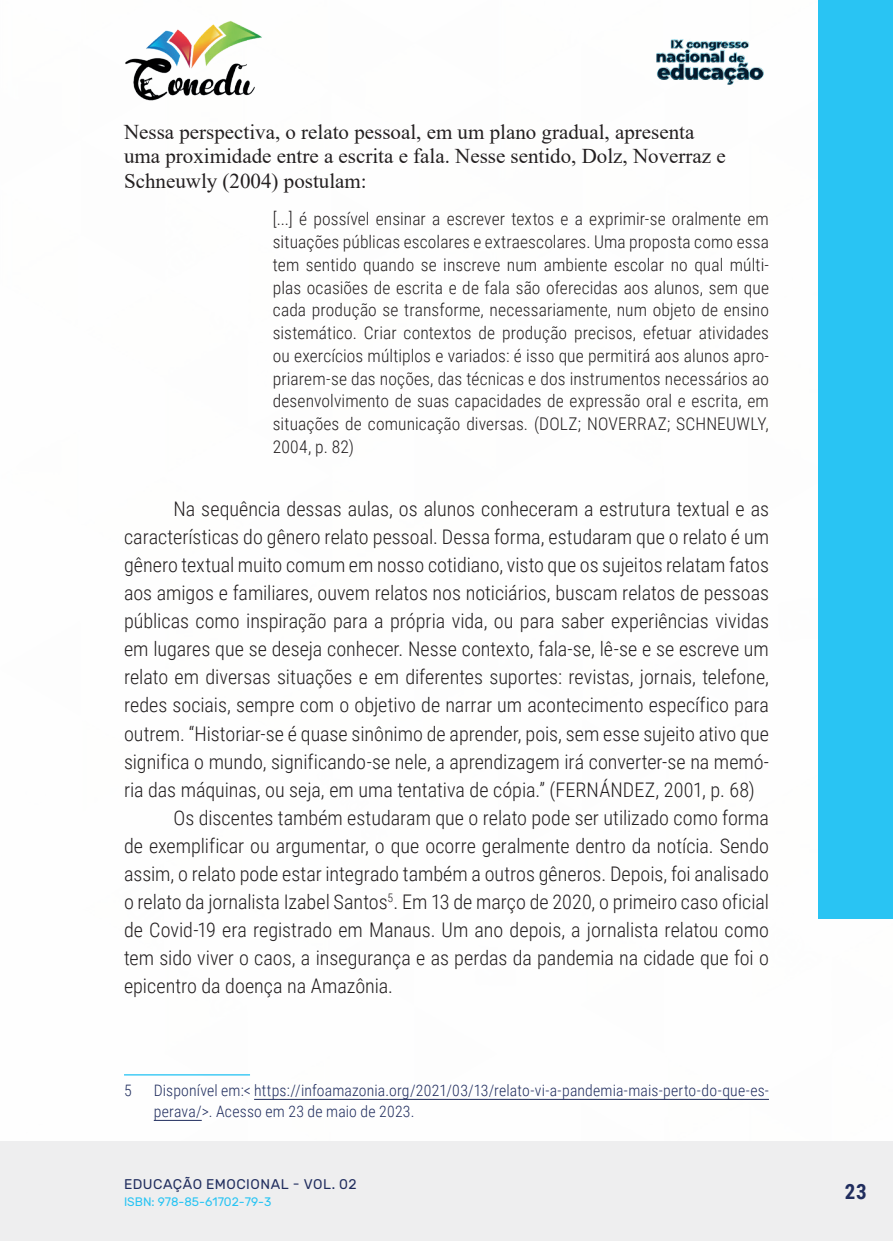
<style>
.page{position:relative;width:893px;height:1241px;background:#fff}
.page>*{position:absolute;margin:0;border:0;box-sizing:border-box;transform-origin:0 0}
.t1{font:21px/24.5px "Times New Roman";color:#231f20}
.t2{font:700 21px "Roboto Condensed";color:#202d5e}
._9_CORPO{font:300 20.12px/28px "Roboto Condensed";color:#231f20;text-align:justify}
._16_CITACAO{font:300 17.5px/22.8px "Roboto Condensed";letter-spacing:.01em;color:#231f20;text-align:justify}
._24_RODAPE{font:300 15.75px/21px "Roboto Condensed";letter-spacing:.01em;color:#202d5e}
.t3{font:14px "Rubik";letter-spacing:.035em;color:#202d5e}
.t4{font:12.25px "Rubik";color:#29c4f3}
</style>
<div class="page">
<div style="left:0;top:1141px;width:893px;height:99px;background:#eeeeef"></div>
<div style="left:819px;top:0;width:74px;height:918px;background:#29c4f3"></div>
<img style="left:125px;top:20px;width:137px;height:81px">
<img style="left:656px;top:39px;width:108px;height:46px">
<hr style="left:124px;top:1073px;width:126px;height:2px;background:#29c4f3">
<hr style="left:254px;top:1098px;width:515px;height:1px;background:#202d5e">
<hr style="left:154px;top:1119px;width:48px;height:1px;background:#202d5e">
<p class="t1" style="left:124px;top:119px;width:603px">Nessa perspectiva, o relato pessoal, em um plano gradual, apresenta uma proximidade entre a escrita e fala. Nesse sentido, Dolz, Noverraz e<br>Schneuwly (2004) postulam:</p>
<p class="_16_CITACAO" style="left:273px;top:207px;width:498px">[...] é possível ensinar a escrever textos e a exprimir-se oralmente em situações públicas escolares e extraescolares. Uma proposta como essa tem sentido quando se inscreve num ambiente escolar no qual múlti&shy;plas ocasiões de escrita e de fala são oferecidas aos alunos, sem que cada produção se transforme, necessariamente, num objeto de ensino sistemático. Criar contextos de produção precisos, efetuar atividades ou exercícios múltiplos e variados: é isso que permitirá aos alunos apro&shy;priarem-se das noções, das técnicas e dos instrumentos necessários ao desenvolvimento de suas capacidades de expressão oral e escrita, em situações de comunicação diversas. (DOLZ; NOVERRAZ; SCHNEUWLY, 2004, p. 82)</p>
<p class="_9_CORPO" style="left:124px;top:494px;width:646px;text-indent:50px">Na sequência dessas aulas, os alunos conheceram a estrutura textual e as características do gênero relato pessoal. Dessa forma, estudaram que o relato é um gênero textual muito comum em nosso cotidiano, visto que os sujeitos relatam fatos aos amigos e familiares, ouvem relatos nos noticiários, buscam relatos de pessoas públicas como inspiração para a própria vida, ou para saber experiências vividas em lugares que se deseja conhecer. Nesse contexto, fala-se, lê-se e se escreve um relato em diversas situações e em diferentes suportes: revistas, jornais, telefone, redes sociais, sempre com o objetivo de narrar um acontecimento específico para outrem. “Historiar-se é quase sinônimo de aprender, pois, sem esse sujeito ativo que significa o mundo, significando-se nele, a aprendizagem irá converter-se na memó&shy;ria das máquinas, ou seja, em uma tentativa de cópia.” (FERNÁNDEZ, 2001, p. 68)</p>
<p class="_9_CORPO" style="left:124px;top:802px;width:646px;text-indent:50px">Os discentes também estudaram que o relato pode ser utilizado como forma de exemplificar ou argumentar, o que ocorre geralmente dentro da notícia. Sendo assim, o relato pode estar integrado também a outros gêneros. Depois, foi analisado o relato da jornalista Izabel Santos<sup>5</sup>. Em 13 de março de 2020, o primeiro caso oficial de Covid-19 era registrado em Manaus. Um ano depois, a jornalista relatou como tem sido viver o caos, a insegurança e as perdas da pandemia na cidade que foi o epicentro da doença na Amazônia.</p>
<p class="_24_RODAPE" style="left:124px;top:1078px;width:9px">5</p>
<p class="_24_RODAPE" style="left:154px;top:1078px;width:617px">Disponível em:&lt; https://infoamazonia.org/2021/03/13/relato-vi-a-pandemia-mais-perto-do-que-es&shy;perava/&gt;. Acesso em 23 de maio de 2023.</p>
<p class="t3" style="left:124px;top:1175px;width:234px">EDUCAÇÃO EMOCIONAL - VOL. 02</p>
<p class="t4" style="left:124px;top:1194px;width:149px">ISBN: 978-85-61702-79-3</p>
<p class="t2" style="left:845px;top:1176px;width:23px">23</p>
</div>
